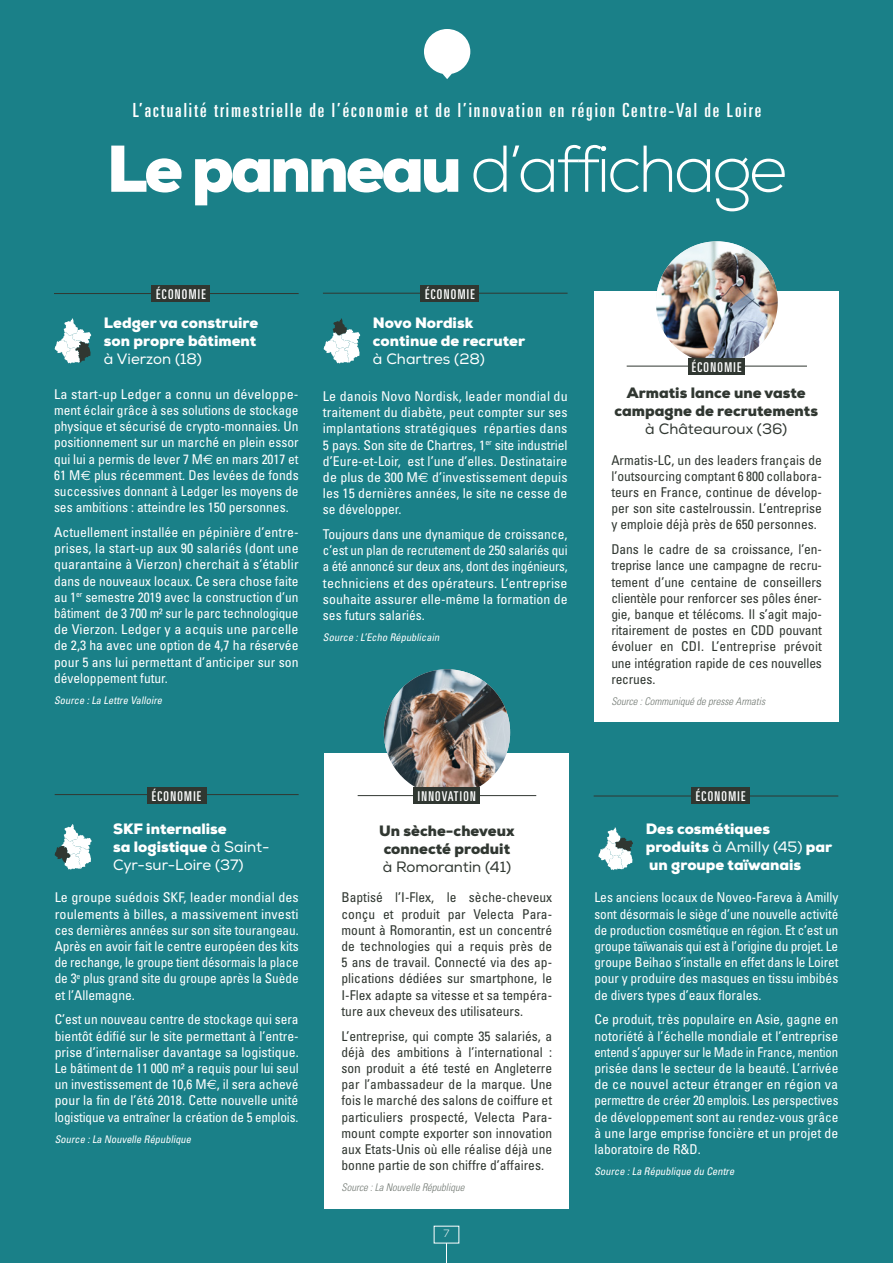
<style>
.page{position:relative;width:893px;height:1263px;background:#1a8088}
.page>*{position:absolute;margin:0;border:0;box-sizing:border-box;transform-origin:0 0}
.t1{font:300 66px "Nexa";letter-spacing:-.05em;color:#fff}
.t2{font:ultra-condensed 19.5px "Univers";letter-spacing:.1em;color:#fff}
.t3{font:900 15px/18px "Nexa";color:#fff}
.t4{font:900 15px/18px "Nexa";color:#303731;text-align:center}
.t5{font:15px "Nexa";color:#303731}
.t6{font:15px "Nexa";color:#fff}
.t7{font:condensed 13.5px/16.2px "Univers";color:#fff;text-align:justify}
.t8{font:condensed 13.5px/16.2px "Univers";color:#303731;text-align:justify}
.t9{font:condensed 13.5px/16.2px "Univers";color:#fff;text-align:justify;scale:1.04 1}
.t10{font:condensed 13.5px/16.2px "Univers";color:#fff;text-align:justify;scale:1.05 1}
.t11{font:ultra-condensed 13.5px "Univers";letter-spacing:.1em;color:#fff}
.t12{font:italic condensed 10.5px "Univers";color:#fff}
.t13{font:italic 300 condensed 10.5px "Univers";color:#727973}
.t14{font:300 10.5px "Nexa";color:#fff}
.s1{font-weight:900}
.s2{font-family:"Euro Sans";font-stretch:normal}
.s3{font-weight:400}
</style>
<div class="page">
<svg style="left:55px;top:318px;width:36px;height:46px"></svg>
<hr style="left:54px;top:293px;width:245px;height:1px;background:#303731">
<div style="left:151px;top:285px;width:59px;height:17px;background:#303731"></div>
<hr style="left:323px;top:293px;width:245px;height:1px;background:#303731">
<div style="left:420px;top:285px;width:59px;height:16px;background:#303731"></div>
<hr style="left:594px;top:796px;width:244px;height:1px;background:#303731">
<div style="left:691px;top:788px;width:58px;height:16px;background:#303731"></div>
<svg style="left:324px;top:318px;width:36px;height:46px"></svg>
<svg style="left:424px;top:29px;width:46px;height:50px"></svg>
<div style="left:594px;top:291px;width:245px;height:431px;background:#fff"></div>
<img style="left:656px;top:241px;width:122px;height:122px;border-radius:60px">
<hr style="left:627px;top:366px;width:180px;height:1px;background:#303731">
<div style="left:688px;top:358px;width:57px;height:17px;background:#303731"></div>
<div style="left:325px;top:754px;width:244px;height:455px;background:#fff"></div>
<img style="left:384px;top:669px;width:126px;height:127px;border-radius:63px">
<hr style="left:55px;top:794px;width:244px;height:1px;background:#303731">
<div style="left:147px;top:787px;width:59px;height:17px;background:#303731"></div>
<svg style="left:598px;top:827px;width:35px;height:43px"></svg>
<hr style="left:358px;top:795px;width:178px;height:1px;background:#303731">
<div style="left:413px;top:787px;width:67px;height:17px;background:#303731"></div>
<svg style="left:446px;top:1243px;width:1px;height:20px"></svg>
<svg style="left:55px;top:824px;width:37px;height:46px"></svg>
<h2 class="t2" style="left:133px;top:99px;width:630px">L’actualité trimestrielle de l’économie et de l’innovation en région Centre-Val de Loire</h2>
<h1 class="t1" style="left:107px;top:130px;width:682px"><span class="s1">Le panneau</span> d’affichage</h1>
<p class="t11" style="left:156px;top:286px;width:51px">ÉCONOMIE</p>
<p class="t11" style="left:425px;top:286px;width:51px">ÉCONOMIE</p>
<p class="t3" style="left:104px;top:314px;width:156px">Ledger va construire son propre bâtiment</p>
<p class="t6" style="left:104px;top:350px;width:99px">à Vierzon (18)</p>
<p class="t10" style="left:54px;top:386px;width:235px">La start-up Ledger a connu un développe&shy;ment éclair grâce à ses solutions de stockage physique et sécurisé de crypto-monnaies. Un positionnement sur un marché en plein essor qui lui a permis de lever 7 M<span class="s2">€</span> en mars 2017 et 61 M<span class="s2">€</span> plus récemment. Des levées de fonds successives donnant à Ledger les moyens de ses ambitions : atteindre les 150 personnes.</p>
<p class="t7" style="left:54px;top:524px;width:246px">Actuellement installée en pépinière d’entre&shy;prises, la start-up aux 90 salariés (dont une quarantaine à Vierzon) cherchait à s’établir dans de nouveaux locaux. Ce sera chose faite au 1<sup>er</sup> semestre 2019 avec la construction d’un bâtiment de 3 700 m² sur le parc technologique de Vierzon. Ledger y a acquis une parcelle de 2,3 ha avec une option de 4,7 ha réservée pour 5 ans lui permettant d’anticiper sur son développement futur.</p>
<p class="t12" style="left:54px;top:693px;width:112px">Source :La Lettre Valloire</p>
<p class="t3" style="left:373px;top:314px;width:154px">Novo Nordisk continue de recruter</p>
<p class="t6" style="left:373px;top:350px;width:113px">à Chartres (28)</p>
<p class="t9" style="left:323px;top:388px;width:237px">Le danois Novo Nordisk, leader mondial du traitement du diabète, peut compter sur ses implantations stratégiques réparties dans 5 pays. Son site de Chartres, 1<sup>er</sup> site industriel d’Eure-et-Loir, est l’une d’elles. Destinataire de plus de 300 M<span class="s2">€</span> d’investissement depuis les 15 dernières années, le site ne cesse de se développer.</p>
<p class="t7" style="left:323px;top:526px;width:246px">Toujours dans une dynamique de croissance, c’est un plan de recrutement de 250 salariés qui a été annoncé sur deux ans, dont des ingénieurs, techniciens et des opérateurs. L’entreprise souhaite assurer elle-même la formation de ses futurs salariés.</p>
<p class="t12" style="left:323px;top:631px;width:120px">Source :L’Echo Républicain</p>
<p class="t11" style="left:692px;top:359px;width:51px">ÉCONOMIE</p>
<p class="t4" style="left:615px;top:383px;width:205px">Armatis lance une vaste campagne de recrutements</p>
<p class="t5" style="left:645px;top:419px;width:144px">à Châteauroux (36)</p>
<p class="t8" style="left:611px;top:451px;width:212px">Armatis-LC, un des leaders français de l’outsourcing comptant 6 800 collabora&shy;teurs en France, continue de dévelop&shy;per son site castelroussin. L’entreprise y emploie déjà près de 650 personnes.</p>
<p class="t8" style="left:611px;top:541px;width:212px">Dans le cadre de sa croissance, l’en&shy;treprise lance une campagne de recru&shy;tement d’une centaine de conseillers clientèle pour renforcer ses pôles éner&shy;gie, banque et télécoms. Il s’agit majo&shy;ritairement de postes en CDD pouvant évoluer en CDI. L’entreprise prévoit une intégration rapide de ces nouvelles recrues.</p>
<p class="t13" style="left:611px;top:695px;width:155px">Source : Communiqué de presse Armatis</p>
<p class="t11" style="left:152px;top:788px;width:51px">ÉCONOMIE</p>
<p class="t3" style="left:113px;top:820px;width:158px">SKF internalise<br>sa logistique <span class="s3">à Saint-<br>Cyr-sur-Loire (37)</span></p>
<p class="t9" style="left:55px;top:889px;width:236px">Le groupe suédois SKF, leader mondial des roulements à billes, a massivement investi ces dernières années sur son site tourangeau.<br>Après en avoir fait le centre européen des kits de rechange, le groupe tient désormais la place de 3<sup>e</sup> plus grand site du groupe après la Suède et l’Allemagne.</p>
<p class="t7" style="left:55px;top:1011px;width:246px">C’est un nouveau centre de stockage qui sera bientôt édifié sur le site permettant à l’entre&shy;prise d’internaliser davantage sa logistique.<br>Le bâtiment de 11 000 m² a requis pour lui seul un investissement de 10,6 M<span class="s2">€</span>, il sera achevé pour la fin de l’été 2018. Cette nouvelle unité logistique va entraîner la création de 5 emplois.</p>
<p class="t12" style="left:55px;top:1132px;width:140px">Source :La Nouvelle République</p>
<p class="t11" style="left:418px;top:788px;width:59px">INNOVATION</p>
<p class="t4" style="left:379px;top:822px;width:137px;text-align:left">Un sèche-cheveux connecté produit</p>
<p class="t5" style="left:383px;top:858px;width:130px">à Romorantin (41)</p>
<p class="t8" style="left:342px;top:889px;width:212px">Baptisé l’I-Flex, le sèche-cheveux conçu et produit par Velecta Para&shy;mount à Romorantin, est un concentré de technologies qui a requis près de 5 ans de travail. Connecté via des ap&shy;plications dédiées sur smartphone, le I-Flex adapte sa vitesse et sa tempéra&shy;ture aux cheveux des utilisateurs.</p>
<p class="t8" style="left:342px;top:1027px;width:212px">L’entreprise, qui compte 35 salariés, a déjà des ambitions à l’international : son produit a été testé en Angleterre par l’ambassadeur de la marque. Une fois le marché des salons de coiffure et particuliers prospecté, Velecta Para&shy;mount compte exporter son innovation aux Etats-Unis où elle réalise déjà une bonne partie de son chiffre d’affaires.</p>
<p class="t13" style="left:342px;top:1181px;width:124px">Source : La Nouvelle République</p>
<p class="t14" style="left:444px;top:1227px;width:7px">7</p>
<p class="t11" style="left:696px;top:789px;width:51px">ÉCONOMIE</p>
<p class="t3" style="left:646px;top:820px;width:188px">Des cosmétiques produits <span class="s3">à Amilly (45)</span> par un groupe taïwanais</p>
<p class="t7" style="left:594px;top:889px;width:246px">Les anciens locaux de Noveo-Fareva à Amilly sont désormais le siège d’une nouvelle activité de production cosmétique en région. Et c’est un groupe taïwanais qui est à l’origine du projet. Le groupe Beihao s’installe en effet dans le Loiret pour y produire des masques en tissu imbibés de divers types d’eaux florales.</p>
<p class="t7" style="left:594px;top:1011px;width:246px">Ce produit, très populaire en Asie, gagne en notoriété à l’échelle mondiale et l’entreprise entend s’appuyer sur le Made in France, mention prisée dans le secteur de la beauté. L’arrivée de ce nouvel acteur étranger en région va permettre de créer 20 emplois. Les perspectives de développement sont au rendez-vous grâce à une large emprise foncière et un projet de laboratoire de R&amp;D.</p>
<p class="t12" style="left:594px;top:1164px;width:144px">Source :La République du Centre</p>
</div>
